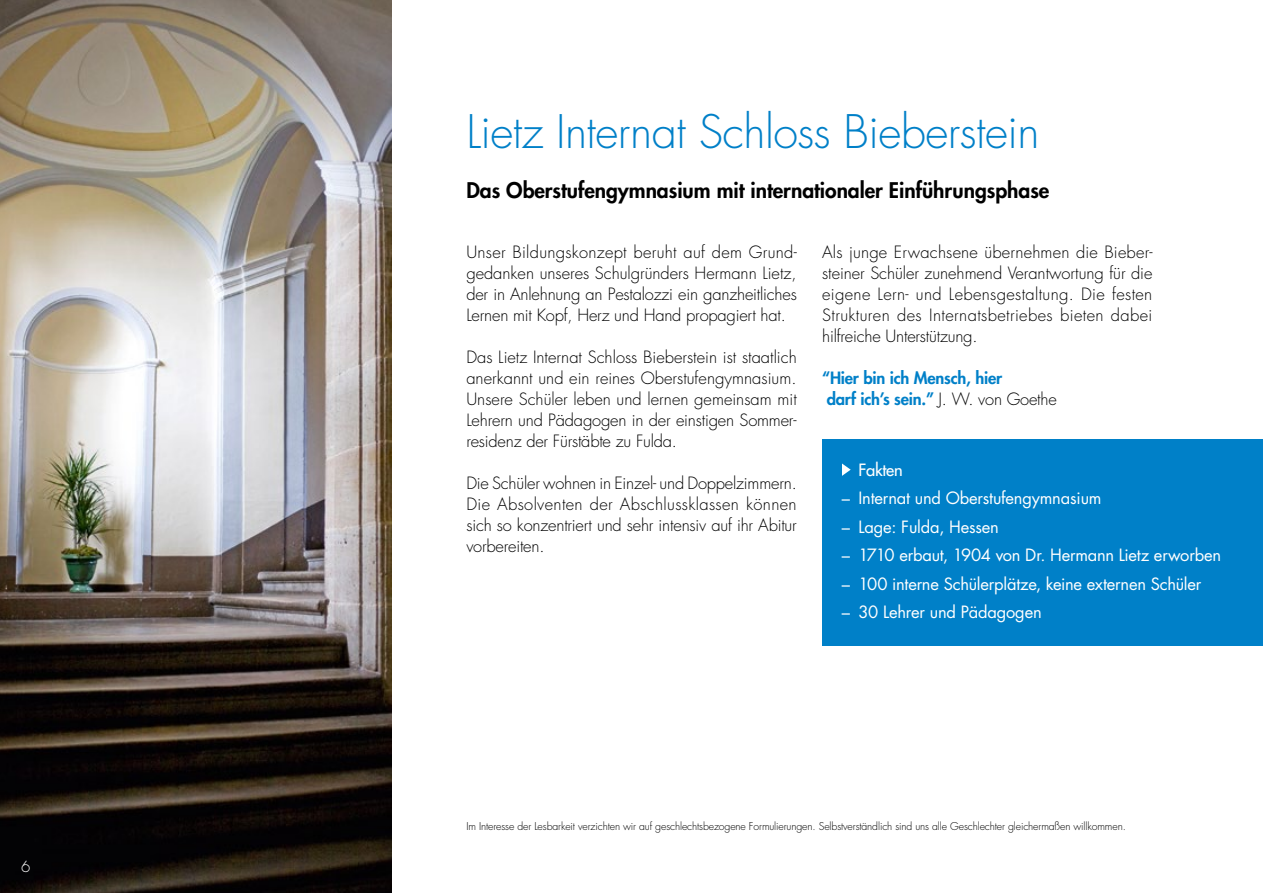
<style>
.page{position:relative;width:1263px;height:893px;background:#fff}
.page>*{position:absolute;margin:0;border:0;box-sizing:border-box;transform-origin:0 0}
.t1{font:300 45px "Futura Std";letter-spacing:-.01em;color:#0080c8}
.t2{font:800 21px "Futura Std";color:#000}
.t3{font:300 16.5px/21px "Futura Std";letter-spacing:-.01em;color:#000;text-align:justify}
.t4{font:16.5px "Futura Std";letter-spacing:-.01em;color:#fff}
.t5{font:800 16.5px/21px "Futura Std";letter-spacing:-.01em;color:#0080c8}
.t6{font:500 16.5px "Futura Std";letter-spacing:-.01em;color:#fff}
.t7{font:300 15px "Futura Std";color:#fff}
.t8{font:300 10.5px "Futura Std";letter-spacing:-.01em;color:#000}
.s1{font-weight:300;color:#000}
</style>
<div class="page">
<div style="left:822px;top:439px;width:441px;height:206px;background:#0080c8"></div>
<svg style="left:842px;top:463px;width:9px;height:13px"></svg>
<img style="left:0;top:0;width:391px;height:893px">
<p class="t7" style="left:21px;top:857px;width:11px">6</p>
<h1 class="t1" style="left:466px;top:104px;width:575px">Lietz Internat Schloss Bieberstein</h1>
<p class="t2" style="left:466px;top:177px;width:585px">Das Oberstufengymnasium mit internationaler Einführungsphase</p>
<p class="t3" style="left:466px;top:242px;width:332px">Unser Bildungskonzept beruht auf dem Grund&shy;gedanken unseres Schulgründers Hermann Lietz, der in Anlehnung an Pestalozzi ein ganzheitliches Lernen mit Kopf, Herz und Hand propagiert hat.</p>
<p class="t3" style="left:466px;top:347px;width:332px">Das Lietz Internat Schloss Bieberstein ist staatlich anerkannt und ein reines Oberstufengymnasium.<br>Unsere Schüler leben und lernen gemeinsam mit Lehrern und Pädagogen in der einstigen Sommer&shy;residenz der Fürstäbte zu Fulda.</p>
<p class="t3" style="left:466px;top:473px;width:332px">Die Schüler wohnen in Einzel- und Doppelzimmern.<br>Die Absolventen der Abschlussklassen können sich so konzentriert und sehr intensiv auf ihr Abitur vorbereiten.</p>
<p class="t3" style="left:822px;top:242px;width:332px">Als junge Erwachsene übernehmen die Bieber&shy;steiner Schüler zunehmend Verantwortung für die eigene Lern- und Lebensgestaltung. Die festen Strukturen des Internatsbetriebes bieten dabei hilfreiche Unterstützung.</p>
<p class="t5" style="left:822px;top:368px;width:236px">“Hier bin ich Mensch, hier<br>darf ich’s sein.” <span class="s1">J. W. von Goethe</span></p>
<p class="t6" style="left:858px;top:459px;width:46px">Fakten</p>
<p class="t4" style="left:842px;top:488px;width:261px">– Internat und Oberstufengymnasium</p>
<p class="t4" style="left:842px;top:516px;width:159px">– Lage: Fulda, Hessen</p>
<p class="t4" style="left:842px;top:545px;width:381px">– 1710 erbaut, 1904 von Dr. Hermann Lietz erworben</p>
<p class="t4" style="left:842px;top:573px;width:361px">– 100 interne Schülerplätze, keine externen Schüler</p>
<p class="t4" style="left:842px;top:602px;width:201px">– 30 Lehrer und Pädagogen</p>
<p class="t8" style="left:466px;top:820px;width:661px">Im Interesse der Lesbarkeit verzichten wir auf geschlechtsbezogene Formulierungen. Selbstverständlich sind uns alle Geschlechter gleichermaßen willkommen.</p>
</div>
